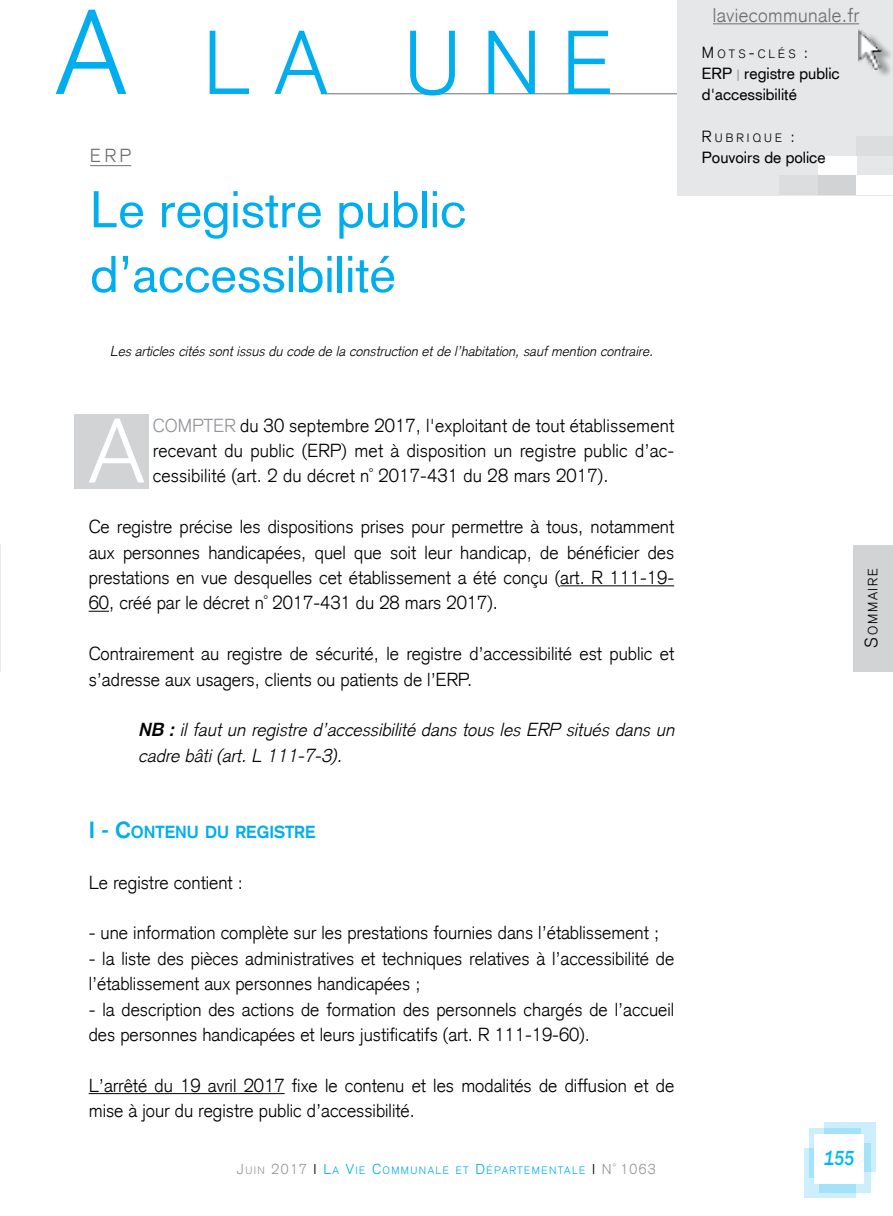
<style>
.page{position:relative;width:893px;height:1216px;background:#fff}
.page>*{position:absolute;margin:0;border:0;box-sizing:border-box;transform-origin:0 0}
.t1{font:300 89.6px "Akzidenz Grotesk";color:#fff}
.t2{font:300 88.73px "Akzidenz Grotesk";color:#00aeef;scale:.96 1}
.t3{font:50.75px/64.8px "Akzidenz Grotesk CE";color:#00aeef}
.t4{font:italic 500 21px "Franklin Gothic";color:#00b9f1;scale:.83 1}
.t5{font:300 19.25px "Akzidenz Grotesk";letter-spacing:.02em;color:#6d6e71}
.t6{font:300 18.38px/25.4px "Akzidenz Grotesk";color:#000}
.t7{font:italic 300 18.38px/25.4px "Akzidenz Grotesk";color:#000}
.t8{font:300 18.38px "Akzidenz Grotesk";color:#939598}
.t9{font:300 18.38px "Akzidenz Grotesk";color:#6d6e71}
.t10{font:700 17.15px "Akzidenz Grotesk";color:#00aeef}
.t11{font:15.75px/21px "Akzidenz Grotesk CE";color:#000}
.t12{font:italic 300 14px "Akzidenz Grotesk";color:#000}
.t13{font:300 13.12px "Akzidenz Grotesk";color:#000}
.t14{font:300 11.9px "Akzidenz Grotesk";letter-spacing:.265em;color:#000}
.t15{font:300 10.5px "Akzidenz Grotesk";letter-spacing:.135em;color:#00aeef}
.s1{font-size:118.3px}
.s2{font-weight:700}
.s3{font-size:22.75px}
.s4{font-size:14px;color:#939598}
.s5{color:#939598}
.s6{font-size:14px;color:#000}
.s7{font-size:14px}
.s8{font-size:15.75px}
.s9{font-family:"Akzidenz Grotesk";font-weight:300;color:#939598}
.s10{font-size:17.5px}
</style>
<div class="page">
<div style="left:74px;top:414px;width:75px;height:74px;background:#d1d3d4"></div>
<hr style="left:321px;top:93px;width:572px;height:1px;background:#6d6e71">
<svg style="left:804px;top:1148px;width:51px;height:49px"></svg>
<div style="left:824px;top:1121px;width:52px;height:50px;background:#cdeffb"></div>
<svg style="left:809px;top:1128px;width:52px;height:49px"></svg>
<svg style="left:819px;top:1143px;width:51px;height:49px"></svg>
<div style="left:814px;top:1133px;width:50px;height:50px;background:#fff"></div>
<hr style="left:560px;top:585px;width:114px;height:1px;background:#000">
<svg style="left:89px;top:610px;width:20px;height:1px"></svg>
<hr style="left:89px;top:1093px;width:196px;height:1px;background:#000">
<hr style="left:90px;top:165px;width:41px;height:1px;background:#6d6e71">
<div style="left:677px;top:0;width:216px;height:194px;background:#e6e7e8"></div>
<div style="left:857px;top:136px;width:36px;height:20px;background:#dcddde"></div>
<div style="left:818px;top:156px;width:39px;height:20px;background:#fff"></div>
<div style="left:818px;top:175px;width:39px;height:19px;background:#d1d3d4"></div>
<div style="left:779px;top:175px;width:39px;height:19px;background:#dcddde"></div>
<div style="left:857px;top:175px;width:36px;height:19px;background:#fff"></div>
<hr style="left:713px;top:23px;width:146px;height:1px;background:#6d6e71">
<div style="left:864px;top:32px;width:29px;height:45px;background:#000;opacity:.3"></div>
<img style="left:859px;top:29px;width:23px;height:40px">
<div style="left:853px;top:545px;width:40px;height:126px;background:#d1d3d4"></div>
<h2 class="t2" style="left:56px;top:6px;width:582px"><span class="s1">A</span> LA UNE</h2>
<p class="t9" style="left:90px;top:144px;width:43px">ERP</p>
<h3 class="t3" style="left:90px;top:176px;width:378px">Le registre public d’accessibilité</h3>
<p class="t12" style="left:110px;top:342px;width:545px">Les articles cités sont issus du code de la construction et de l’habitation, sauf mention contraire.</p>
<h1 class="t1" style="left:89px;top:393px;width:56px">A</h1>
<p class="t8" style="left:153px;top:413px;width:13px">compter</p>
<p class="t6" style="left:153px;top:412px;width:523px;text-align:justify;text-indent:87px">du 30 septembre 2017, l'exploitant de tout établissement recevant du public (ERP) met à disposition un registre public d’ac&shy;cessibilité (art. 2 du décret n° 2017-431 du 28 mars 2017).</p>
<p class="t6" style="left:89px;top:514px;width:587px;text-align:justify">Ce registre précise les dispositions prises pour permettre à tous, notamment aux personnes handicapées, quel que soit leur handicap, de bénéficier des prestations en vue desquelles cet établissement a été conçu (art. R 111-19- 60, créé par le décret n° 2017-431 du 28 mars 2017).</p>
<p class="t6" style="left:89px;top:641px;width:587px">Contrairement au registre de sécurité, le registre d’accessibilité est public et s’adresse aux usagers, clients ou patients de l’ERP.</p>
<p class="t7" style="left:138px;top:717px;width:538px"><span class="s2">NB :</span> il faut un registre d’accessibilité dans tous les ERP situés dans un cadre bâti (art. L 111-7-3).</p>
<p class="t10" style="left:89px;top:821px;width:228px"><span class="s3">I - C</span>ONTENU DU REGISTRE</p>
<p class="t6" style="left:89px;top:869px;width:156px">Le registre contient :</p>
<p class="t6" style="left:89px;top:920px;width:572px">- une information complète sur les prestations fournies dans l’établissement ;</p>
<p class="t6" style="left:89px;top:945px;width:587px">- la liste des pièces administratives et techniques relatives à l’accessibilité de l’établissement aux personnes handicapées ;</p>
<p class="t6" style="left:89px;top:996px;width:587px">- la description des actions de formation des personnels chargés de l’accueil des personnes handicapées et leurs justificatifs (art. R 111-19-60).</p>
<p class="t6" style="left:89px;top:1072px;width:587px">L’arrêté du 19 avril 2017 fixe le contenu et les modalités de diffusion et de mise à jour du registre public d’accessibilité.</p>
<p class="t15" style="left:237px;top:1163px;width:420px"><span class="s4">J</span><span class="s5">UIN</span> <span class="s4">2017</span> <span class="s6">I</span> <span class="s7">L</span>A <span class="s7">V</span>IE <span class="s7">C</span>OMMUNALE ET <span class="s7">D</span>ÉPARTEMENTALE <span class="s6">I</span> <span class="s4">N° 1063</span></p>
<p class="t5" style="left:713px;top:3px;width:148px">laviecommunale.fr</p>
<p class="t14" style="left:702px;top:46px;width:108px"><span class="s8">M</span>OTS<span class="s8">-</span>CLÉS <span class="s8">:</span></p>
<p class="t11" style="left:702px;top:63px;width:139px">ERP <span class="s9">I</span> registre public d'accessibilité</p>
<p class="t14" style="left:702px;top:130px;width:94px"><span class="s8">R</span>UBRIQUE <span class="s8">:</span></p>
<p class="t11" style="left:702px;top:147px;width:125px">Pouvoirs de police</p>
<p class="t13" style="left:865px;top:647px;width:81px;rotate:-90deg"><span class="s10">S</span>OMMAIRE</p>
<p class="t4" style="left:824px;top:1144px;width:38px">155</p>
</div>
